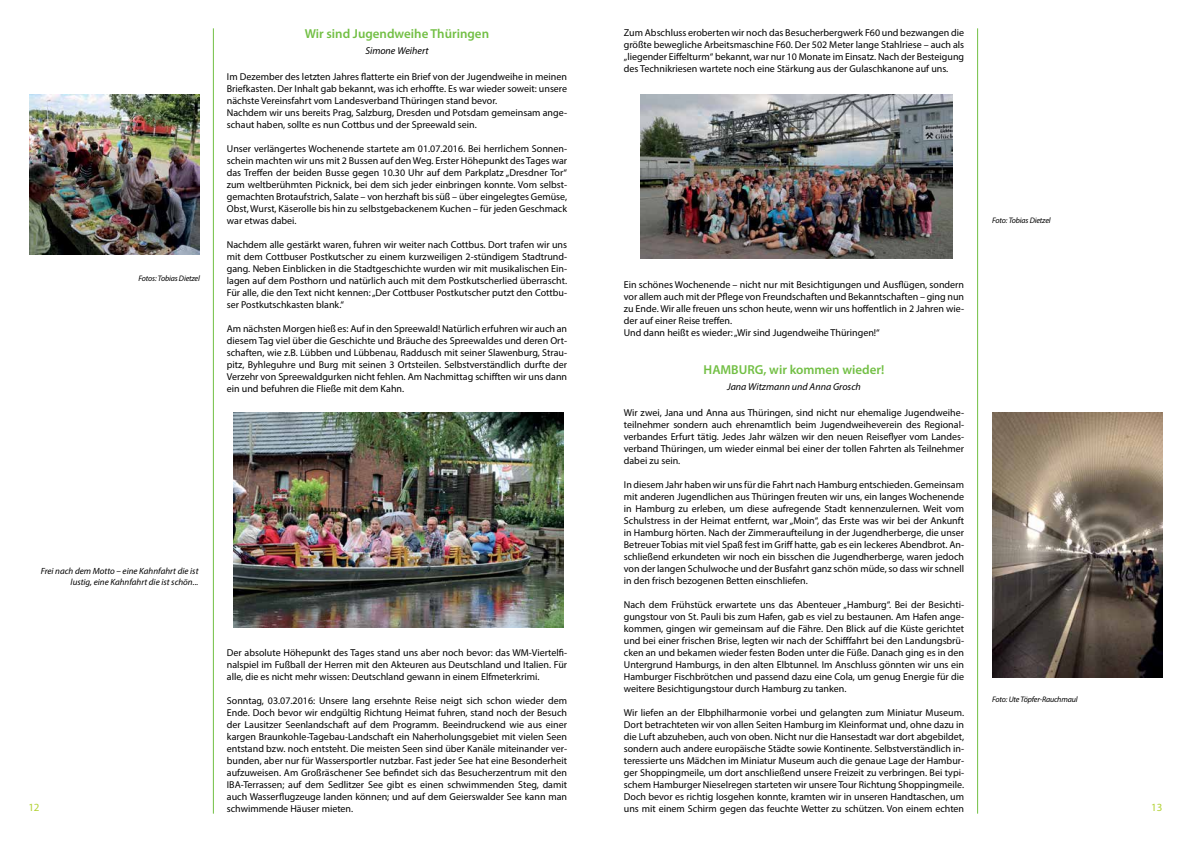
<style>
.page{position:relative;width:1191px;height:842px;background:#fff}
.page>*{position:absolute;margin:0;border:0;box-sizing:border-box;transform-origin:0 0}
.t1{font:600 13px "Myriad Pro";color:#72bf44}
.t2{font:11px "Myriad Pro";color:#b3d235}
.t3{font:10px/12px "Myriad Pro";color:#000;text-align:justify}
.t4{font:italic 10px "Myriad Pro";color:#000}
.t5{font:italic 9px/10.8px "Myriad Pro";color:#000;text-align:right}
.t6{font:italic 8px "Myriad Pro";letter-spacing:-.02em;color:#000}
</style>
<div class="page">
<hr style="left:977px;top:28px;width:1px;height:786px;background:#72bf44">
<hr style="left:213px;top:28px;width:1px;height:786px;background:#72bf44">
<img style="left:233px;top:412px;width:330px;height:215px">
<img style="left:30px;top:94px;width:170px;height:160px">
<img style="left:641px;top:94px;width:311px;height:165px">
<img style="left:992px;top:412px;width:170px;height:265px">
<p class="t3" style="left:624px;top:26px;width:342px">Zum Abschluss eroberten wir noch das Besucherbergwerk F60 und bezwangen die größte bewegliche Arbeitsmaschine F60. Der 502 Meter lange Stahlriese – auch als „liegender Eiffelturm“ bekannt, war nur 10 Monate im Einsatz. Nach der Besteigung des Technikriesen wartete noch eine Stärkung aus der Gulaschkanone auf uns.</p>
<h1 class="t1" style="left:305px;top:25px;width:186px">Wir sind Jugendweihe Thüringen</h1>
<p class="t4" style="left:365px;top:44px;width:65px">Simone Weihert</p>
<p class="t3" style="left:227px;top:70px;width:342px;text-align:left">Im Dezember des letzten Jahres flatterte ein Brief von der Jugendweihe in meinen Briefkasten. Der Inhalt gab bekannt, was ich erhoffte. Es war wieder soweit: unsere nächste Vereinsfahrt vom Landesverband Thüringen stand bevor.<br>Nachdem wir uns bereits Prag, Salzburg, Dresden und Potsdam gemeinsam ange&shy;schaut haben, sollte es nun Cottbus und der Spreewald sein.</p>
<p class="t3" style="left:227px;top:142px;width:342px">Unser verlängertes Wochenende startete am 01.07.2016. Bei herrlichem Sonnen&shy;schein machten wir uns mit 2 Bussen auf den Weg. Erster Höhepunkt des Tages war das Treffen der beiden Busse gegen 10.30 Uhr auf dem Parkplatz „Dresdner Tor“ zum weltberühmten Picknick, bei dem sich jeder einbringen konnte. Vom selbst&shy;gemachten Brotaufstrich, Salate – von herzhaft bis süß – über eingelegtes Gemüse, Obst, Wurst, Käserolle bis hin zu selbstgebackenem Kuchen – für jeden Geschmack war etwas dabei.</p>
<p class="t3" style="left:227px;top:238px;width:342px">Nachdem alle gestärkt waren, fuhren wir weiter nach Cottbus. Dort trafen wir uns mit dem Cottbuser Postkutscher zu einem kurzweiligen 2-stündigem Stadtrund&shy;gang. Neben Einblicken in die Stadtgeschichte wurden wir mit musikalischen Ein&shy;lagen auf dem Posthorn und natürlich auch mit dem Postkutscherlied überrascht.<br>Für alle, die den Text nicht kennen: „Der Cottbuser Postkutscher putzt den Cottbu&shy;ser Postkutschkasten blank.“</p>
<p class="t3" style="left:227px;top:322px;width:342px">Am nächsten Morgen hieß es: Auf in den Spreewald! Natürlich erfuhren wir auch an diesem Tag viel über die Geschichte und Bräuche des Spreewaldes und deren Ort&shy;schaften, wie z.B. Lübben und Lübbenau, Raddusch mit seiner Slawenburg, Strau&shy;pitz, Byhleguhre und Burg mit seinen 3 Ortsteilen. Selbstverständlich durfte der Verzehr von Spreewaldgurken nicht fehlen. Am Nachmittag schifften wir uns dann ein und befuhren die Fließe mit dem Kahn.</p>
<p class="t6" style="left:992px;top:215px;width:60px">Foto: Tobias Dietzel</p>
<p class="t6" style="left:139px;top:273px;width:63px">Fotos: Tobias Dietzel</p>
<p class="t3" style="left:624px;top:278px;width:342px;text-align:left">Ein schönes Wochenende – nicht nur mit Besichtigungen und Ausflügen, sondern vor allem auch mit der Pflege von Freundschaften und Bekanntschaften – ging nun zu Ende. Wir alle freuen uns schon heute, wenn wir uns hoffentlich in 2 Jahren wie&shy;der auf einer Reise treffen.<br>Und dann heißt es wieder: „Wir sind Jugendweihe Thüringen!“</p>
<h1 class="t1" style="left:703px;top:362px;width:182px">HAMBURG, wir kommen wieder!</h1>
<p class="t4" style="left:727px;top:381px;width:135px">Jana Witzmann und Anna Grosch</p>
<p class="t3" style="left:624px;top:407px;width:342px">Wir zwei, Jana und Anna aus Thüringen, sind nicht nur ehemalige Jugendweihe&shy;teilnehmer sondern auch ehrenamtlich beim Jugendweiheverein des Regional&shy;verbandes Erfurt tätig. Jedes Jahr wälzen wir den neuen Reiseflyer vom Landes&shy;verband Thüringen, um wieder einmal bei einer der tollen Fahrten als Teilnehmer dabei zu sein.</p>
<p class="t3" style="left:624px;top:479px;width:342px">In diesem Jahr haben wir uns für die Fahrt nach Hamburg entschieden. Gemeinsam mit anderen Jugendlichen aus Thüringen freuten wir uns, ein langes Wochenende in Hamburg zu erleben, um diese aufregende Stadt kennenzulernen. Weit vom Schulstress in der Heimat entfernt, war „Moin“, das Erste was wir bei der Ankunft in Hamburg hörten. Nach der Zimmeraufteilung in der Jugendherberge, die unser Betreuer Tobias mit viel Spaß fest im Griff hatte, gab es ein leckeres Abendbrot. An&shy;schließend erkundeten wir noch ein bisschen die Jugendherberge, waren jedoch von der langen Schulwoche und der Busfahrt ganz schön müde, so dass wir schnell in den frisch bezogenen Betten einschliefen.</p>
<p class="t3" style="left:624px;top:599px;width:342px">Nach dem Frühstück erwartete uns das Abenteuer „Hamburg“. Bei der Besichti&shy;gungstour von St. Pauli bis zum Hafen, gab es viel zu bestaunen. Am Hafen ange&shy;kommen, gingen wir gemeinsam auf die Fähre. Den Blick auf die Küste gerichtet und bei einer frischen Brise, legten wir nach der Schifffahrt bei den Landungsbrü&shy;cken an und bekamen wieder festen Boden unter die Füße. Danach ging es in den Untergrund Hamburgs, in den alten Elbtunnel. Im Anschluss gönnten wir uns ein Hamburger Fischbrötchen und passend dazu eine Cola, um genug Energie für die weitere Besichtigungstour durch Hamburg zu tanken.</p>
<p class="t3" style="left:624px;top:707px;width:342px">Wir liefen an der Elbphilharmonie vorbei und gelangten zum Miniatur Museum.<br>Dort betrachteten wir von allen Seiten Hamburg im Kleinformat und, ohne dazu in die Luft abzuheben, auch von oben. Nicht nur die Hansestadt war dort abgebildet, sondern auch andere europäische Städte sowie Kontinente. Selbstverständlich in&shy;teressierte uns Mädchen im Miniatur Museum auch die genaue Lage der Hambur&shy;ger Shoppingmeile, um dort anschließend unsere Freizeit zu verbringen. Bei typi&shy;schem Hamburger Nieselregen starteten wir unsere Tour Richtung Shoppingmeile.<br>Doch bevor es richtig losgehen konnte, kramten wir in unseren Handtaschen, um uns mit einem Schirm gegen das feuchte Wetter zu schützen. Von einem echten</p>
<p class="t5" style="left:41px;top:566px;width:159px">Frei nach dem Motto – eine Kahnfahrt die ist lustig, eine Kahnfahrt die ist schön...</p>
<p class="t3" style="left:227px;top:646px;width:342px">Der absolute Höhepunkt des Tages stand uns aber noch bevor: das WM-Viertelfi&shy;nalspiel im Fußball der Herren mit den Akteuren aus Deutschland und Italien. Für alle, die es nicht mehr wissen: Deutschland gewann in einem Elfmeterkrimi.</p>
<p class="t3" style="left:227px;top:694px;width:342px">Sonntag, 03.07.2016: Unsere lang ersehnte Reise neigt sich schon wieder dem Ende. Doch bevor wir endgültig Richtung Heimat fuhren, stand noch der Besuch der Lausitzer Seenlandschaft auf dem Programm. Beeindruckend wie aus einer kargen Braunkohle-Tagebau-Landschaft ein Naherholungsgebiet mit vielen Seen entstand bzw. noch entsteht. Die meisten Seen sind über Kanäle miteinander ver&shy;bunden, aber nur für Wassersportler nutzbar. Fast jeder See hat eine Besonderheit aufzuweisen. Am Großräschener See befindet sich das Besucherzentrum mit den IBA-Terrassen; auf dem Sedlitzer See gibt es einen schwimmenden Steg, damit auch Wasserflugzeuge landen können; und auf dem Geierswalder See kann man schwimmende Häuser mieten.</p>
<p class="t6" style="left:992px;top:694px;width:87px">Foto: Ute Töpfer-Rauchmaul</p>
<p class="t2" style="left:28px;top:800px;width:13px">12</p>
<p class="t2" style="left:1151px;top:800px;width:13px">13</p>
</div>
